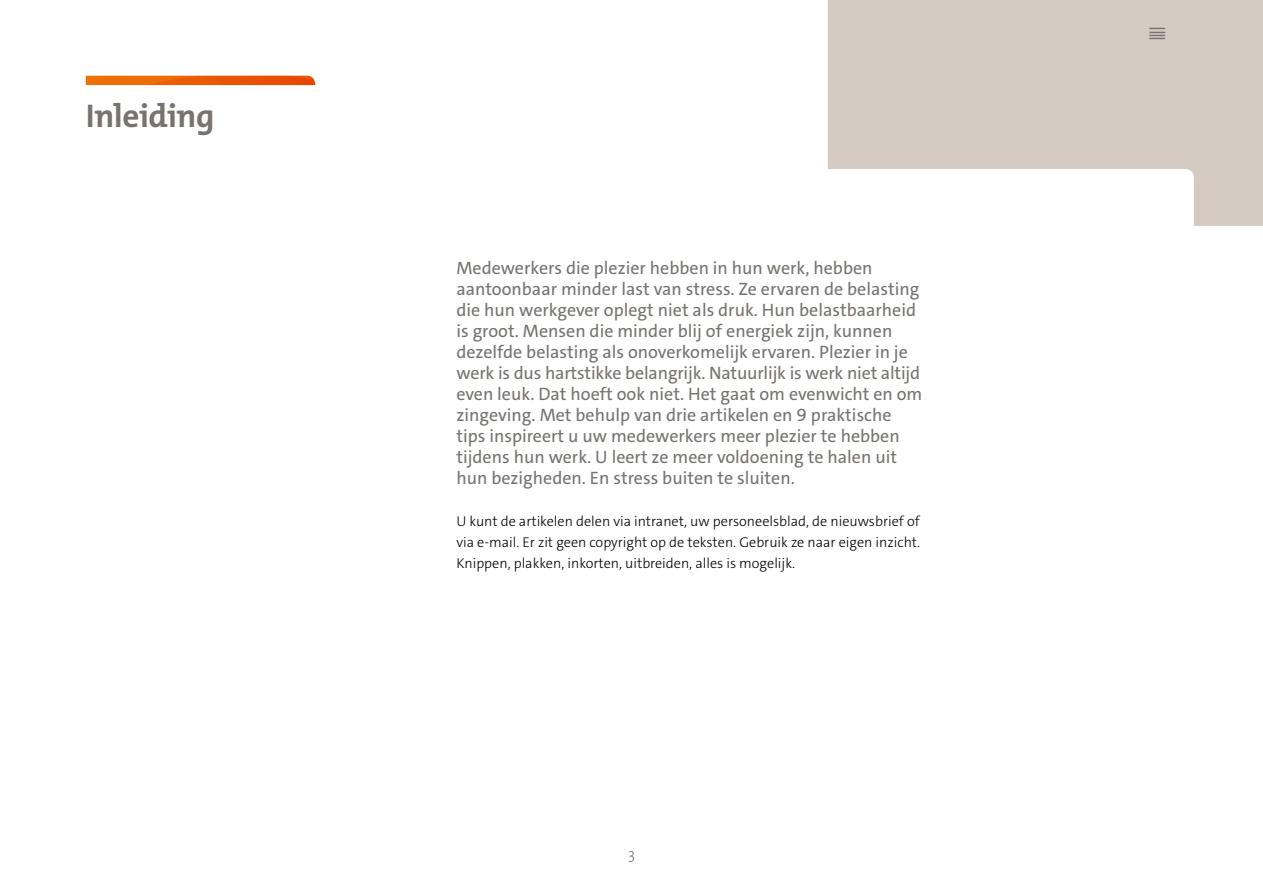
<style>
.page{position:relative;width:1263px;height:893px;background:#fff}
.page>*{position:absolute;margin:0;border:0;box-sizing:border-box;transform-origin:0 0}
.t1{font:700 33px "The Mix Os F";letter-spacing:-.01em;color:#77746f}
.t2{font:300 28.5px "The Mix Os F";color:#77746f}
.t3{font:18px/21px "The Sans C4 s";color:#76736f}
.t4{font:300 15px "The Mix Os F";color:#77746f}
.t5{font:300 14.25px/21px "The Sans C4 s";color:#000;text-align:justify}
</style>
<div class="page">
<div style="left:828px;top:0;width:435px;height:226px;background:#d3cac2"></div>
<div style="left:796px;top:169px;width:398px;height:664px;background:#fff;border-radius:9px"></div>
<svg style="left:86px;top:76px;width:229px;height:9px;background:#eb5e04"></svg>
<h1 class="t1" style="left:86px;top:95px;width:130px">Inleiding</h1>
<p class="t3" style="left:456px;top:258px;width:467px">Medewerkers die plezier hebben in hun werk, hebben aantoonbaar minder last van stress. Ze ervaren de belasting die hun werkgever oplegt niet als druk. Hun belastbaarheid is groot. Mensen die minder blij of energiek zijn, kunnen dezelfde belasting als onoverkomelijk ervaren. Plezier in je werk is dus hartstikke belangrijk. Natuurlijk is werk niet altijd even leuk. Dat hoeft ook niet. Het gaat om evenwicht en om zingeving. Met behulp van drie artikelen en 9 praktische tips inspireert u uw medewerkers meer plezier te hebben tijdens hun werk. U leert ze meer voldoening te halen uit hun bezigheden. En stress buiten te sluiten.</p>
<p class="t5" style="left:456px;top:511px;width:465px">U kunt de artikelen delen via intranet, uw personeelsblad, de nieuwsbrief of via e-mail. Er zit geen copyright op de teksten. Gebruik ze naar eigen inzicht.<br>Knippen, plakken, inkorten, uitbreiden, alles is mogelijk.</p>
<p class="t4" style="left:628px;top:844px;width:8px">3</p>
<h2 class="t2" style="left:1149px;top:4px;width:17px">_</h2>
</div>
